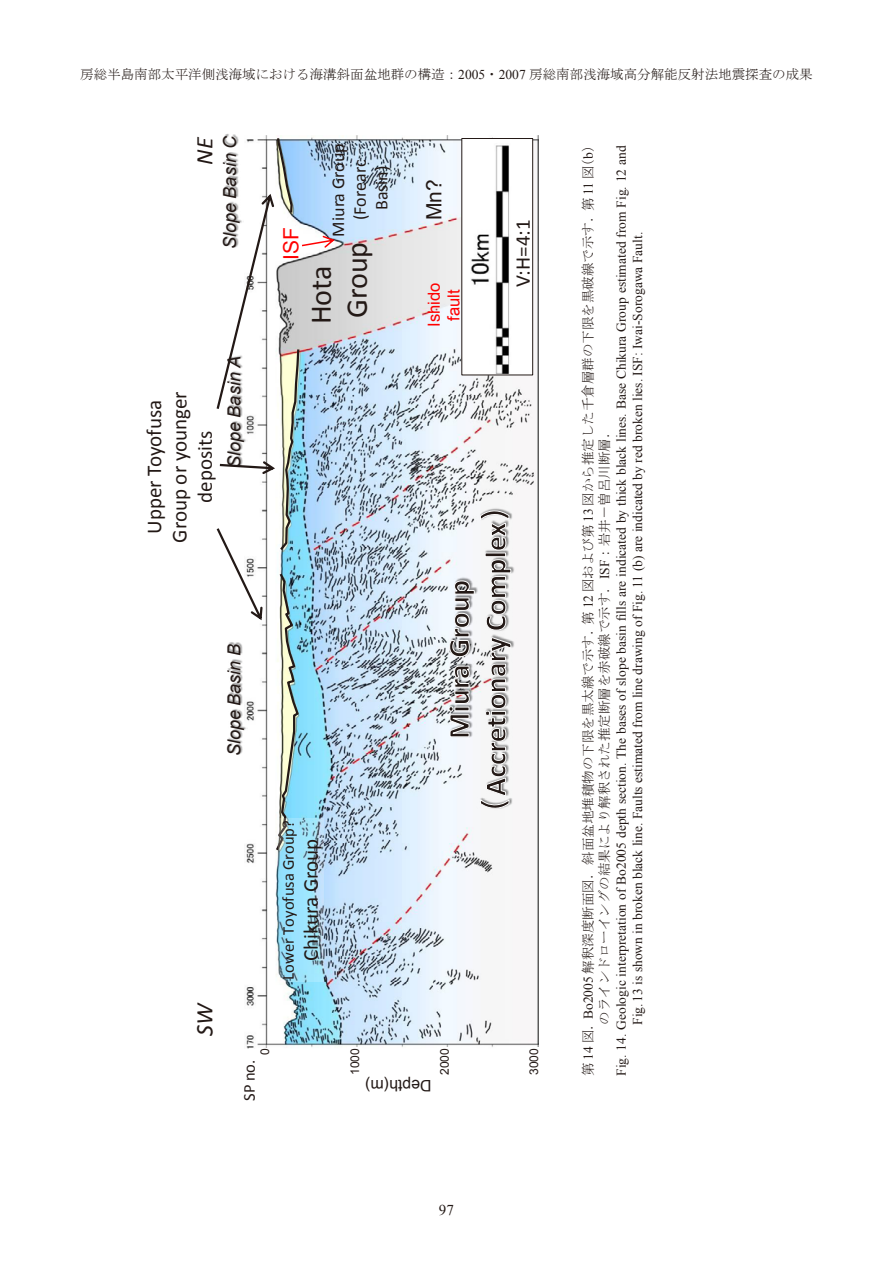
<style>
.page{position:relative;width:893px;height:1263px;background:#fff}
.page>*{position:absolute;margin:0;border:0;box-sizing:border-box;transform-origin:0 0}
.t1{font:30.15px "Calibri";color:#231916}
.t2{font:30px "Calibri";color:#231916}
.t3{font:italic 24px "Calibri";color:#231916}
.t4{font:21.15px "Calibri";color:#231916}
.t5{font:21px "Calibri";color:#231916}
.t6{font:21px "Arial";color:#f00}
.t7{font:21px "Arial";color:#231916}
.t8{font:italic 18px "Arial";color:#231916}
.t9{font:18px/21.6px "Calibri";color:#231916;text-align:center}
.t10{font:16.5px "Calibri";color:#231916}
.t11{font:16.5px/19.8px "Arial";color:#f00;text-align:center}
.t12{font:15.9px "Arial";color:#231916}
.t13{font:15px "Times New Roman";color:#231916}
.t14{font:13.5px/16.5px "Times New Roman";color:#231916}
.t15{font:13.5px/16.5px "MS Mincho";color:#231916}
.t16{font:12px "Arial";letter-spacing:-.005em;color:#231916}
.s1{font-family:"Times New Roman"}
</style>
<div class="page">
<img style="left:246px;top:135px;width:292px;height:913px">
<img style="left:431px;top:599px;width:37px;height:159px">
<img style="left:431px;top:551px;width:37px;height:48px">
<div style="left:465px;top:774px;width:52px;height:71px;background:#f6f6f7"></div>
<div style="left:468px;top:656px;width:49px;height:159px;background:#f6f7f8"></div>
<img style="left:474px;top:650px;width:43px;height:6px">
<img style="left:468px;top:541px;width:49px;height:109px">
<img style="left:465px;top:470px;width:52px;height:71px">
<img style="left:468px;top:464px;width:49px;height:47px">
<svg style="left:449px;top:581px;width:25px;height:156px"></svg>
<svg style="left:480px;top:637px;width:31px;height:172px"></svg>
<svg style="left:480px;top:510px;width:31px;height:120px"></svg>
<div style="left:462px;top:138px;width:71px;height:237px;background:#fff"></div>
<div style="left:461px;top:138px;width:72px;height:237px;border:1px solid #231916"></div>
<img style="left:471px;top:139px;width:40px;height:234px">
<img style="left:225px;top:134px;width:11px;height:2px">
<svg style="left:217px;top:136px;width:118px;height:717px"></svg>
<div style="left:278px;top:818px;width:46px;height:164px;background:#fff;opacity:.2"></div>
<p class="t15" style="left:80px;top:66px;width:734px">房総半島南部太平洋側浅海域における海溝斜面盆地群の構造：<span class="s1">2005</span>・<span class="s1">2007</span> 房総南部浅海域高分解能反射法地震探査の成果</p>
<h3 class="t3" style="left:188px;top:165px;width:29px;rotate:-90deg">NE</h3>
<h3 class="t8" style="left:218px;top:249px;width:115px;rotate:-90deg">Slope Basin C</h3>
<h3 class="t5" style="left:141px;top:534px;width:135px;rotate:-90deg">Upper Toyofusa</h3>
<h3 class="t4" style="left:166px;top:542px;width:153px;rotate:-90deg">Group or younger</h3>
<h3 class="t5" style="left:191px;top:503px;width:74px;rotate:-90deg">deposits</h3>
<h3 class="t8" style="left:223px;top:468px;width:114px;rotate:-90deg">Slope Basin A</h3>
<h3 class="t6" style="left:277px;top:259px;width:34px;rotate:-90deg">ISF</h3>
<h3 class="t9" style="left:327px;top:237px;width:95px;rotate:-90deg">Miura Group (Forearc<br>Basin)</h3>
<h2 class="t2" style="left:302px;top:324px;width:60px;rotate:-90deg">Hota</h2>
<h1 class="t1" style="left:338px;top:318px;width:78px;rotate:-90deg">Group</h1>
<h3 class="t7" style="left:420px;top:220px;width:42px;rotate:-90deg">Mn?</h3>
<p class="t11" style="left:424px;top:327px;width:46px;rotate:-90deg">Ishido fault</p>
<h3 class="t5" style="left:510px;top:287px;width:69px;rotate:-90deg">V:H=4:1</h3>
<h3 class="t8" style="left:223px;top:756px;width:114px;rotate:-90deg">Slope Basin B</h3>
<h3 class="t3" style="left:188px;top:1035px;width:35px;rotate:-90deg">SW</h3>
<p class="t10" style="left:278px;top:980px;width:161px;rotate:-90deg">Lower Toyofusa Group?</p>
<h3 class="t5" style="left:298px;top:961px;width:124px;rotate:-90deg">Chikura Group</h3>
<p class="t16" style="left:257px;top:1054px;width:8px;rotate:-90deg">0</p>
<p class="t10" style="left:239px;top:1101px;width:43px;rotate:-90deg">SP no.</p>
<p class="t16" style="left:347px;top:1075px;width:28px;rotate:-90deg">1000</p>
<p class="t16" style="left:437px;top:1075px;width:28px;rotate:-90deg">2000</p>
<p class="t16" style="left:526px;top:1075px;width:28px;rotate:-90deg">3000</p>
<p class="t12" style="left:431px;top:1096px;width:68px;rotate:-180deg">Depth(m)</p>
<p class="t13" style="left:439px;top:1200px;width:16px">97</p>
<p class="t15" style="left:580px;top:1025px;width:887px;text-indent:-51px;rotate:-90deg">第 <span class="s1">14</span> 図．<span class="s1">Bo2005</span> 解釈深度断面図．斜面盆地堆積物の下限を黒太線で示す．第 <span class="s1">12</span> 図および第 <span class="s1">13</span> 図から推定した千倉層群の下限を黒破線で示す．第 <span class="s1">11</span> 図（<span class="s1">b</span>）のラインドローイングの結果により解釈された推定断層を赤破線で示す．<span class="s1">ISF</span>：岩井－曽呂川断層．</p>
<p class="t14" style="left:613px;top:1025px;width:881px;text-indent:-51px;rotate:-90deg">Fig. 14. Geologic interpretation of Bo2005 depth section. The bases of slope basin fills are indicated by thick black lines. Base Chikura Group estimated from Fig. 12 and<br>Fig. 13 is shown in broken black line. Faults estimated from line drawing of Fig. 11 (b) are indicated by red broken lies. ISF: Iwai-Sorogawa Fault.</p>
</div>
